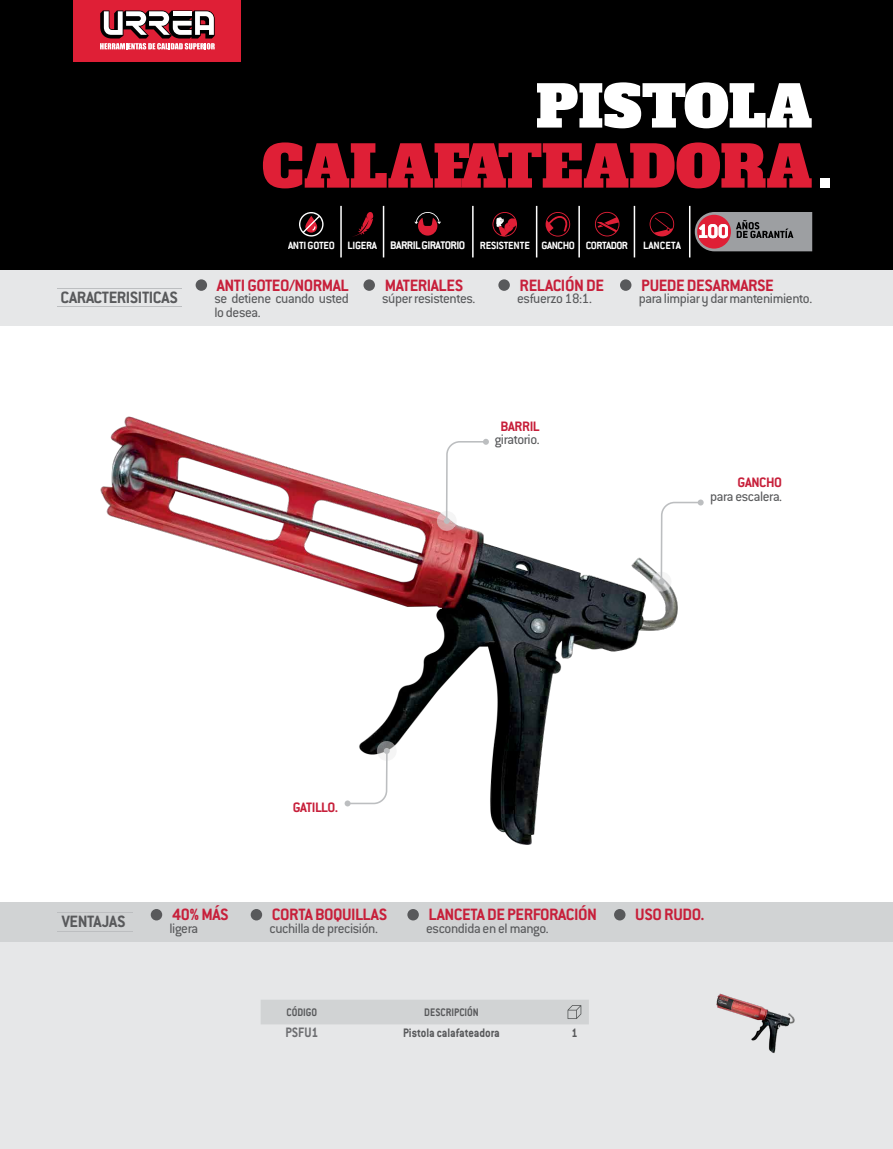
<style>
.page{position:relative;width:893px;height:1149px;background:#fff}
.page>*{position:absolute;margin:0;border:0;box-sizing:border-box;transform-origin:0 0}
.t1{font:57px/60px "Alfa Slab One";letter-spacing:-.005em;color:#df1f36}
.t2{font:700 18px "Conduit ITC Std";letter-spacing:-.025em;color:#c71f3a}
.t3{font:700 18px "Conduit ITC Std";letter-spacing:-.025em;color:#58595b}
.t4{font:15px/13.5px "Conduit ITC Std";letter-spacing:-.025em;color:#58595b}
.t5{font:700 15px "Conduit ITC Std";letter-spacing:-.025em;color:#c71f3a}
.t6{font:700 15px "Conduit ITC Std";color:#6d6e71;scale:.9 1}
.t7{font:700 13.5px "Conduit ITC Std";letter-spacing:-.01em;color:#58595b;scale:.9 1}
.t8{font:700 12px "Conduit ITC Std";color:#58595b;scale:.9 1}
.t9{font:700 11.55px "Conduit ITC";letter-spacing:-.025em;color:#fff}
.t10{font:700 11.55px "Conduit ITC";color:#fff}
.s1{color:#fff}
.s2{font-size:58.5px;color:#fff}
.s3{font-size:12.15px}
</style>
<div class="page">
<div style="left:0;top:902px;width:893px;height:47px;background:#d1d3d4"></div>
<div style="left:0;top:942px;width:893px;height:206px;background:#e6e7e8"></div>
<div style="left:0;top:270px;width:893px;height:56px;background:#e6e7e8"></div>
<div style="left:0;top:0;width:893px;height:270px;background:#000"></div>
<div style="left:261px;top:1000px;width:328px;height:24px;background:#d1d3d4"></div>
<hr style="left:57px;top:288px;width:125px;height:1px;background:#bcbec0">
<hr style="left:57px;top:306px;width:125px;height:1px;background:#bcbec0">
<div style="left:196px;top:279px;width:11px;height:12px;background:#58595b;border-radius:50%"></div>
<div style="left:363px;top:279px;width:12px;height:12px;background:#58595b;border-radius:50%"></div>
<div style="left:498px;top:279px;width:12px;height:12px;background:#58595b;border-radius:50%"></div>
<div style="left:620px;top:279px;width:11px;height:12px;background:#58595b;border-radius:50%"></div>
<hr style="left:57px;top:912px;width:76px;height:1px;background:#bcbec0">
<hr style="left:57px;top:930px;width:76px;height:1px;background:#bcbec0">
<div style="left:151px;top:908px;width:11px;height:12px;background:#58595b;border-radius:50%"></div>
<div style="left:251px;top:908px;width:11px;height:12px;background:#58595b;border-radius:50%"></div>
<div style="left:407px;top:908px;width:12px;height:12px;background:#58595b;border-radius:50%"></div>
<div style="left:614px;top:908px;width:11px;height:12px;background:#58595b;border-radius:50%"></div>
<img style="left:716px;top:993px;width:79px;height:60px">
<hr style="left:634px;top:206px;width:1px;height:51px;background:#fff">
<hr style="left:689px;top:206px;width:1px;height:51px;background:#fff">
<hr style="left:578px;top:206px;width:2px;height:51px;background:#fff">
<hr style="left:536px;top:206px;width:1px;height:51px;background:#fff">
<hr style="left:340px;top:206px;width:2px;height:51px;background:#fff">
<hr style="left:383px;top:206px;width:1px;height:51px;background:#fff">
<hr style="left:472px;top:206px;width:2px;height:51px;background:#fff">
<svg style="left:299px;top:212px;width:25px;height:24px"></svg>
<svg style="left:354px;top:212px;width:19px;height:24px"></svg>
<svg style="left:415px;top:212px;width:26px;height:23px"></svg>
<svg style="left:492px;top:212px;width:25px;height:24px"></svg>
<svg style="left:546px;top:212px;width:24px;height:24px"></svg>
<svg style="left:595px;top:212px;width:24px;height:24px"></svg>
<svg style="left:650px;top:212px;width:24px;height:24px"></svg>
<svg style="left:695px;top:212px;width:117px;height:39px;background:#9b8287"></svg>
<img style="left:100px;top:416px;width:578px;height:429px">
<svg style="left:652px;top:571px;width:19px;height:20px"></svg>
<svg style="left:658px;top:499px;width:46px;height:85px"></svg>
<svg style="left:437px;top:511px;width:20px;height:19px"></svg>
<svg style="left:444px;top:438px;width:45px;height:85px"></svg>
<svg style="left:377px;top:740px;width:20px;height:20px"></svg>
<svg style="left:345px;top:747px;width:45px;height:59px"></svg>
<div style="left:73px;top:0;width:168px;height:62px;background:#df1f36"></div>
<svg style="left:100px;top:10px;width:115px;height:39px"></svg>
<h1 class="t1" style="left:262px;top:77px;width:572px;text-indent:273px"><span class="s1">PISTOLA<br></span>CALAFATEADORA<span class="s2">.</span></h1>
<p class="t3" style="left:61px;top:286px;width:119px">CARACTERISITICAS</p>
<p class="t9" style="left:288px;top:238px;width:341px">ANTI GOTEO LIGERA <span class="s3">BARRIL GIRATORIO</span> RESISTENTE GANCHO CORTADOR</p>
<p class="t10" style="left:643px;top:238px;width:39px">LANCETA</p>
<p class="t2" style="left:217px;top:274px;width:133px">ANTI GOTEO/NORMAL</p>
<p class="t2" style="left:385px;top:274px;width:80px">MATERIALES</p>
<p class="t2" style="left:520px;top:274px;width:86px">RELACIÓN DE</p>
<p class="t2" style="left:641px;top:274px;width:134px">PUEDE DESARMARSE</p>
<p class="t4" style="left:214px;top:291px;width:136px">se detiene cuando usted lo desea.</p>
<p class="t4" style="left:382px;top:291px;width:95px">súper resistentes.</p>
<p class="t4" style="left:517px;top:291px;width:76px">esfuerzo 18:1.</p>
<p class="t4" style="left:639px;top:291px;width:175px">para limpiar y dar mantenimiento.</p>
<p class="t5" style="left:501px;top:417px;width:41px">BARRIL</p>
<p class="t4" style="left:495px;top:432px;width:46px">giratorio.</p>
<p class="t5" style="left:738px;top:473px;width:46px">GANCHO</p>
<p class="t4" style="left:710px;top:488px;width:74px">para escalera.</p>
<p class="t5" style="left:293px;top:797px;width:47px">GATILLO.</p>
<p class="t3" style="left:62px;top:910px;width:65px">VENTAJAS</p>
<p class="t2" style="left:172px;top:903px;width:58px">40% MÁS</p>
<p class="t2" style="left:272px;top:903px;width:117px">CORTA BOQUILLAS</p>
<p class="t2" style="left:429px;top:903px;width:170px">LANCETA DE PERFORACIÓN</p>
<p class="t2" style="left:635px;top:903px;width:71px">USO RUDO.</p>
<p class="t4" style="left:170px;top:920px;width:30px">ligera</p>
<p class="t4" style="left:269px;top:920px;width:110px">cuchilla de precisión.</p>
<p class="t4" style="left:426px;top:920px;width:124px">escondida en el mango.</p>
<p class="t8" style="left:287px;top:1004px;width:35px">CÓDIGO</p>
<p class="t8" style="left:424px;top:1004px;width:62px">DESCRIPCIÓN</p>
<p class="t6" style="left:285px;top:1023px;width:38px">PSFU1</p>
<p class="t7" style="left:403px;top:1023px;width:109px">Pistola calafateadora</p>
<p class="t7" style="left:571px;top:1023px;width:8px">1</p>
</div>
